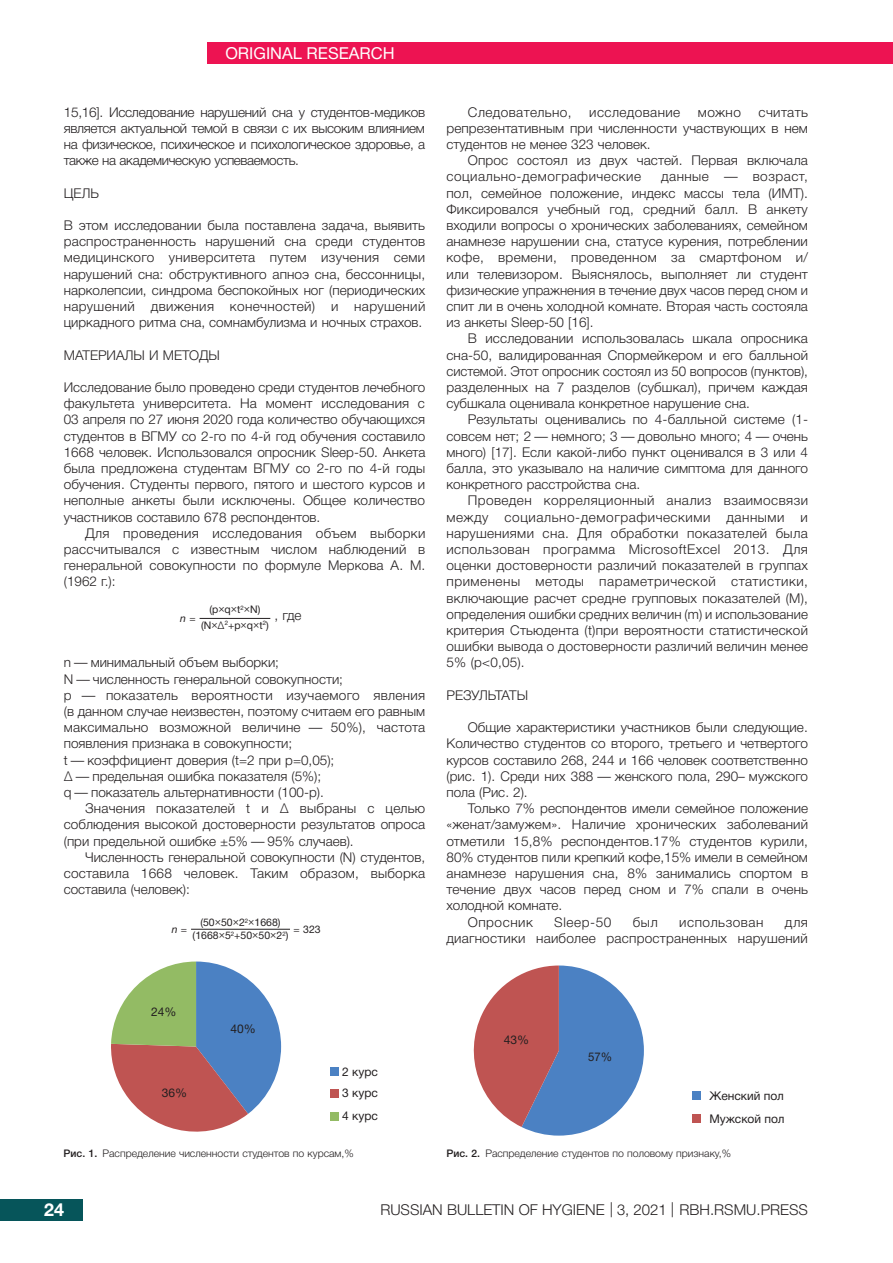
<style>
.page{position:relative;width:893px;height:1263px;background:#fff}
.page>*{position:absolute;margin:0;border:0;box-sizing:border-box;transform-origin:0 0}
.t1{font:700 18px "Helvetica Neue Cyr";color:#fff}
.t2{font:16.5px "Helvetica Neue Cyr";color:#fff}
.t3{font:300 15px "Helvetica Neue Cyr";color:#231f20}
.Body{font:300 13.5px/16.2px "Helvetica Neue Cyr";letter-spacing:.005em;color:#231f20;text-align:justify}
._1_Абзац{font:300 13.5px/16.2px "Helvetica Neue Cyr";color:#231f20;text-align:justify}
.H-2{font:300 13.5px "Helvetica Neue Cyr";color:#231f20}
.Body-2{font:300 13.5px "Helvetica Neue Cyr";letter-spacing:.03em;color:#231f20}
.Body-3{font:300 13.5px "Helvetica Neue Cyr";letter-spacing:.04em;color:#231f20}
.t4{font:12px/22.6px "Helvetica Neue Cyr";color:#231f20}
.t5{font:12px "Helvetica Neue Cyr";color:#231f20;scale:.95 1}
.Рисунок{font:300 10.5px "Helvetica Neue Cyr";color:#231f20}
.Таблица-текст{font:10.5px "Helvetica Neue Cyr";color:#231f20}
.Таблица-текст-2{font:italic 10.5px "Helvetica Neue Cyr";color:#231f20}
.s1{font-style:normal}
.s2{font-family:"Pragmatica"}
.s3{font-weight:500}
</style>
<div class="page">
<div style="left:207px;top:43px;width:686px;height:21px;background:#ed1352"></div>
<div style="left:0;top:1199px;width:83px;height:21px;background:#06555a"></div>
<hr style="left:200px;top:618px;width:70px;height:1px;background:#231f20">
<hr style="left:191px;top:929px;width:99px;height:1px;background:#231f20">
<svg style="left:111px;top:961px;width:170px;height:171px"></svg>
<div style="left:330px;top:1067px;width:8px;height:8px;background:#4b81c3"></div>
<div style="left:330px;top:1089px;width:8px;height:9px;background:#bf5452"></div>
<div style="left:330px;top:1112px;width:8px;height:8px;background:#93bb64"></div>
<div style="left:693px;top:1091px;width:8px;height:9px;background:#4b81c3"></div>
<div style="left:693px;top:1114px;width:8px;height:9px;background:#bf5452"></div>
<svg style="left:473px;top:965px;width:171px;height:170px"></svg>
<p class="t2" style="left:225px;top:44px;width:171px">ORIGINAL RESEARCH</p>
<p class="Body" style="left:64px;top:104px;width:363px">15,16]. Исследование нарушений сна у студентов-медиков является актуальной темой в связи с их высоким влиянием на физическое, психическое и психологическое здоровье, а также на академическую успеваемость.</p>
<p class="H-2" style="left:64px;top:185px;width:37px">ЦЕЛЬ</p>
<p class="_1_Абзац" style="left:64px;top:217px;width:363px">В этом исследовании была поставлена задача, выявить распространенность нарушений сна среди студентов медицинского университета путем изучения семи нарушений сна: обструктивного апноэ сна, бессонницы, нарколепсии, синдрома беспокойных ног (периодических нарушений движения конечностей) и нарушений циркадного ритма сна, сомнамбулизма и ночных страхов.</p>
<p class="H-2" style="left:64px;top:347px;width:158px">МАТЕРИАЛЫ И МЕТОДЫ</p>
<p class="_1_Абзац" style="left:64px;top:379px;width:363px">Исследование было проведено среди студентов лечебного факультета университета. На момент исследования с 03 апреля по 27 июня 2020 года количество обучающихся студентов в ВГМУ со 2‑го по 4‑й год обучения составило 1668 человек. Использовался опросник Sleep‑50. Анкета была предложена студентам ВГМУ со 2‑го по 4‑й годы обучения. Студенты первого, пятого и шестого курсов и неполные анкеты были исключены. Общее количество участников составило 678 респондентов.</p>
<p class="Body" style="left:64px;top:525px;width:363px;text-indent:21px">Для проведения исследования объем выборки рассчитывался с известным числом наблюдений в генеральной совокупности по формуле Меркова А. М. (1962 г.):</p>
<p class="Таблица-текст-2" style="left:180px;top:612px;width:17px">n <span class="s1">=</span></p>
<p class="Таблица-текст" style="left:209px;top:604px;width:53px">(p<span class="s2">×</span>q<span class="s2">×</span>t<sup>2</sup><span class="s2">×</span>N)</p>
<p class="_1_Абзац" style="left:274px;top:607px;width:29px">, где</p>
<p class="Таблица-текст" style="left:201px;top:619px;width:69px">(N<span class="s2">×</span>∆<sup>2</sup>+p<span class="s2">×</span>q<span class="s2">×</span>t<sup>2</sup>)</p>
<p class="_1_Абзац" style="left:64px;top:655px;width:217px">n — минимальный объем выборки;</p>
<p class="_1_Абзац" style="left:64px;top:671px;width:281px">N — численность генеральной совокупности;</p>
<p class="_1_Абзац" style="left:64px;top:687px;width:363px">p — показатель вероятности изучаемого явления (в данном случае неизвестен, поэтому считаем его равным максимально возможной величине — 50%), частота появления признака в совокупности;</p>
<p class="_1_Абзац" style="left:64px;top:752px;width:272px">t — коэффициент доверия (t=2 при p=0,05);</p>
<p class="_1_Абзац" style="left:64px;top:768px;width:259px">∆ — предельная ошибка показателя (5%);</p>
<p class="_1_Абзац" style="left:64px;top:784px;width:261px">q — показатель альтернативности (100‑p).</p>
<p class="Body" style="left:64px;top:800px;width:363px;text-indent:21px">Значения показателей t и ∆ выбраны с целью соблюдения высокой достоверности результатов опроса (при предельной ошибке ±5% — 95% случаев).</p>
<p class="Body" style="left:64px;top:849px;width:363px;text-indent:21px">Численность генеральной совокупности (N) студентов, составила 1668 человек. Таким образом, выборка составила (человек):</p>
<p class="Таблица-текст-2" style="left:172px;top:923px;width:17px">n <span class="s1">=</span></p>
<p class="Таблица-текст" style="left:200px;top:917px;width:82px">(50<span class="s2">×</span>50<span class="s2">×</span>2<sup>2</sup><span class="s2">×</span>1668)</p>
<p class="Таблица-текст" style="left:294px;top:923px;width:29px">= 323</p>
<p class="Таблица-текст" style="left:193px;top:930px;width:97px">(1668<span class="s2">×</span>5<sup>2</sup>+50<span class="s2">×</span>50<span class="s2">×</span>2<sup>2</sup>)</p>
<p class="Body-2" style="left:468px;top:104px;width:105px">Следовательно,</p>
<p class="Body-2" style="left:589px;top:104px;width:92px">исследование</p>
<p class="Body" style="left:698px;top:104px;width:45px">можно</p>
<p class="Body" style="left:446px;top:104px;width:363px;text-indent:312px">считать репрезентативным при численности участвующих в нем студентов не менее 323 человек.</p>
<p class="Body" style="left:446px;top:152px;width:363px;text-indent:21px">Опрос состоял из двух частей. Первая включала социально-демографические</p>
<p class="Body" style="left:446px;top:169px;width:363px;text-indent:215px">данные — возраст, пол, семейное положение, индекс массы тела (ИМТ).<br>Фиксировался учебный год, средний балл. В анкету входили вопросы о хронических заболеваниях, семейном анамнезе нарушении сна, статусе курения, потреблении кофе, времени, проведенном за смартфоном и/ или телевизором. Выяснялось, выполняет ли студент физические упражнения в течение двух часов перед сном и спит ли в очень холодной комнате. Вторая часть состояла из анкеты Sleep‑50 [16].</p>
<p class="Body" style="left:446px;top:331px;width:363px;text-indent:21px">В исследовании использовалась шкала опросника сна‑50, валидированная Спормейкером и его балльной системой. Этот опросник состоял из 50 вопросов (пунктов), разделенных на 7 разделов (субшкал), причем каждая субшкала оценивала конкретное нарушение сна.</p>
<p class="Body" style="left:446px;top:412px;width:363px;text-indent:21px">Результаты оценивались по 4‑балльной системе (1- совсем нет; 2 — немного; 3 — довольно много; 4 — очень много) [17]. Если какой-либо пункт оценивался в 3 или 4 балла, это указывало на наличие симптома для данного конкретного расстройства сна.</p>
<p class="Body" style="left:446px;top:493px;width:363px;text-indent:21px">Проведен корреляционный анализ взаимосвязи между социально-демографическими данными и нарушениями сна. Для обработки показателей была использован программа MicrosoftExcel 2013. Для оценки достоверности различий показателей в группах применены методы параметрической статистики, включающие расчет средне групповых показателей (M), определения ошибки средних величин (m) и использование критерия Стьюдента (t)при вероятности статистической ошибки вывода о достоверности различий величин менее 5% (p&lt;0,05).</p>
<p class="H-2" style="left:446px;top:688px;width:83px">РЕЗУЛЬТАТЫ</p>
<p class="Body" style="left:446px;top:719px;width:363px;text-indent:21px">Общие характеристики участников были следующие.<br>Количество студентов со второго, третьего и четвертого курсов составило 268, 244 и 166 человек соответственно (рис. 1). Среди них 388 — женского пола, 290– мужского пола (Рис. 2).</p>
<p class="Body" style="left:446px;top:800px;width:363px;text-indent:21px">Только 7% респондентов имели семейное положение «женат/замужем». Наличие хронических заболеваний отметили 15,8% респондентов.17% студентов курили, 80% студентов пили крепкий кофе,15% имели в семейном анамнезе нарушения сна, 8% занимались спортом в течение двух часов перед сном и 7% спали в очень холодной комнате.</p>
<p class="Body-3" style="left:468px;top:914px;width:67px">Опросник</p>
<p class="Body" style="left:554px;top:914px;width:59px">Sleep‑50</p>
<p class="Body" style="left:633px;top:914px;width:27px">был</p>
<p class="Body-3" style="left:679px;top:914px;width:86px">использован</p>
<p class="Body" style="left:446px;top:914px;width:363px;text-align:right">для<br>диагностики наиболее распространенных нарушений</p>
<p class="t4" style="left:151px;top:1000px;width:27px">24%</p>
<p class="t4" style="left:162px;top:1082px;width:27px">36%</p>
<p class="t4" style="left:230px;top:1018px;width:27px">40%</p>
<p class="t4" style="left:342px;top:1060px;width:37px">2 курс</p>
<p class="t4" style="left:342px;top:1105px;width:37px">4 курс</p>
<p class="t4" style="left:342px;top:1082px;width:37px">3 курс</p>
<p class="Рисунок" style="left:64px;top:1147px;width:292px"><span class="s3">Рис. 1.</span> Распределение численности студентов по курсам,%</p>
<p class="t4" style="left:504px;top:1029px;width:27px">43%</p>
<p class="t5" style="left:588px;top:1050px;width:27px">57%</p>
<p class="t4" style="left:709px;top:1085px;width:77px">Женский пол<br>Мужской пол</p>
<p class="Рисунок" style="left:446px;top:1147px;width:286px"><span class="s3">Рис. 2.</span> Распределение студентов по половому признаку,%</p>
<h1 class="t1" style="left:44px;top:1200px;width:22px">24</h1>
<p class="t3" style="left:380px;top:1201px;width:429px">RUSSIAN BULLETIN OF HYGIENE | 3, 2021 | RBH.RSMU.PRESS</p>
</div>
